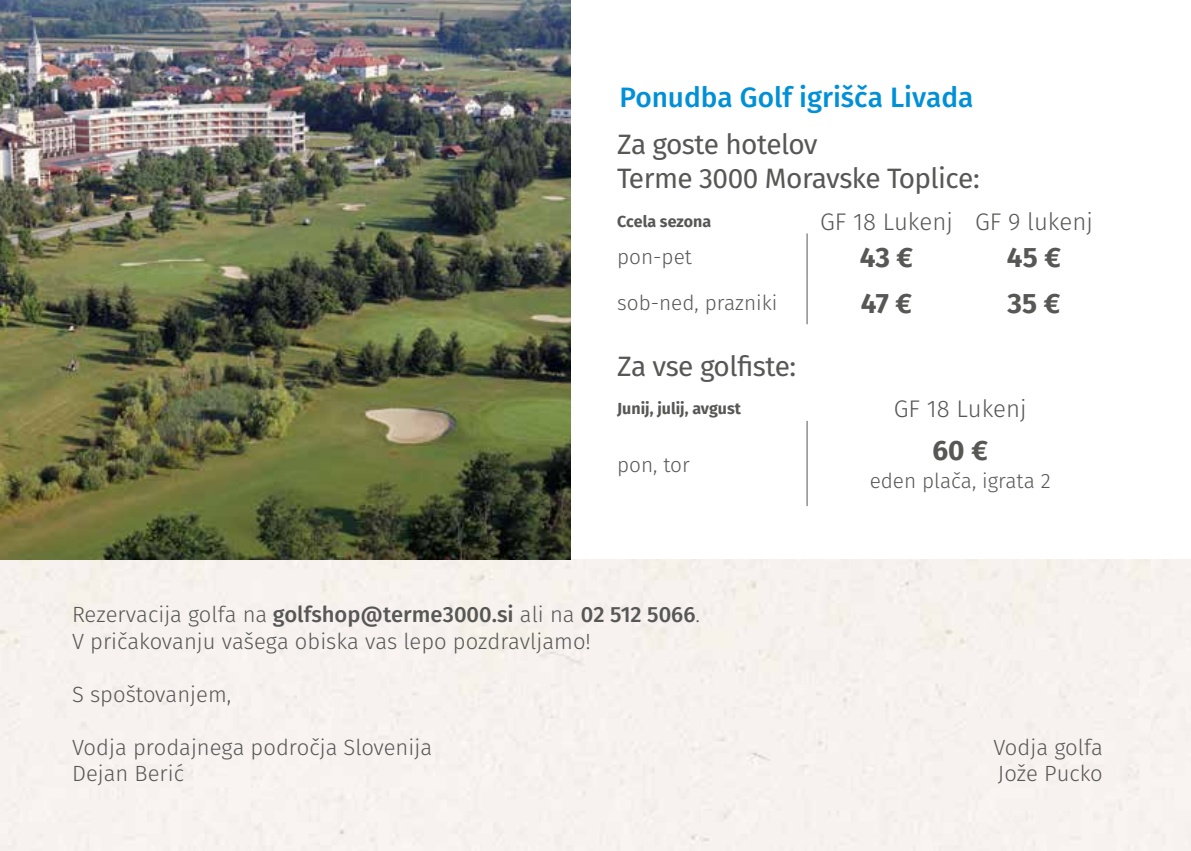
<style>
.page{position:relative;width:1191px;height:851px;background:#fff}
.page>*{position:absolute;margin:0;border:0;box-sizing:border-box;transform-origin:0 0}
.t1{font:28px/33.6px "Fira Sans";letter-spacing:-.02em;color:#575756}
.t2{font:500 28px "Fira Sans";color:#0090d7}
.t3{font:700 28px "Fira Sans";color:#575756}
.t4{font:300 24px "Fira Sans";color:#575756}
.t5{font:300 22px/26.4px "Fira Sans";color:#575756}
.t6{font:300 20.8px "Fira Sans";color:#575756}
.t7{font:700 16px "Fira Sans";color:#575756}
.s1{font-weight:500}
</style>
<div class="page">
<img style="left:0;top:0;width:571px;height:560px">
<hr style="left:806px;top:233px;width:1px;height:46px;background:#575756">
<hr style="left:806px;top:279px;width:1px;height:45px;background:#575756">
<hr style="left:806px;top:421px;width:1px;height:85px;background:#575756">
<p class="t2" style="left:619px;top:78px;width:356px">Ponudba Golf igrišča Livada</p>
<p class="t1" style="left:617px;top:130px;width:364px">Za goste hotelov<br>Terme 3000 Moravske Toplice:</p>
<p class="t7" style="left:617px;top:210px;width:95px">Ccela sezona</p>
<p class="t4" style="left:820px;top:205px;width:274px">GF 18 Lukenj GF 9 lukenj</p>
<p class="t6" style="left:617px;top:242px;width:76px">pon-pet</p>
<p class="t3" style="left:860px;top:238px;width:55px">43 €</p>
<p class="t3" style="left:1007px;top:238px;width:56px">45 €</p>
<p class="t6" style="left:617px;top:288px;width:162px">sob-ned, prazniki</p>
<p class="t3" style="left:861px;top:283px;width:53px">47 €</p>
<p class="t3" style="left:1007px;top:283px;width:54px">35 €</p>
<p class="t1" style="left:617px;top:351px;width:180px">Za vse golfiste:</p>
<p class="t7" style="left:617px;top:397px;width:125px">Junij, julij, avgust</p>
<p class="t4" style="left:893px;top:392px;width:134px">GF 18 Lukenj</p>
<p class="t6" style="left:617px;top:449px;width:74px">pon, tor</p>
<p class="t3" style="left:932px;top:431px;width:57px">60 €</p>
<p class="t6" style="left:869px;top:466px;width:182px">eden plača, igrata 2</p>
<p class="t5" style="left:72px;top:603px;width:629px">Rezervacija golfa na <span class="s1">golfshop@terme3000.si</span> ali na <span class="s1">02 512 5066</span>.<br>V pričakovanju vašega obiska vas lepo pozdravljamo!</p>
<p class="t5" style="left:72px;top:682px;width:161px">S spoštovanjem,</p>
<p class="t5" style="left:72px;top:735px;width:361px">Vodja prodajnega področja Slovenija</p>
<p class="t5" style="left:993px;top:735px;width:111px">Vodja golfa</p>
<p class="t5" style="left:72px;top:761px;width:113px">Dejan Berić</p>
<p class="t5" style="left:998px;top:761px;width:106px">Jože Pucko</p>
</div>
